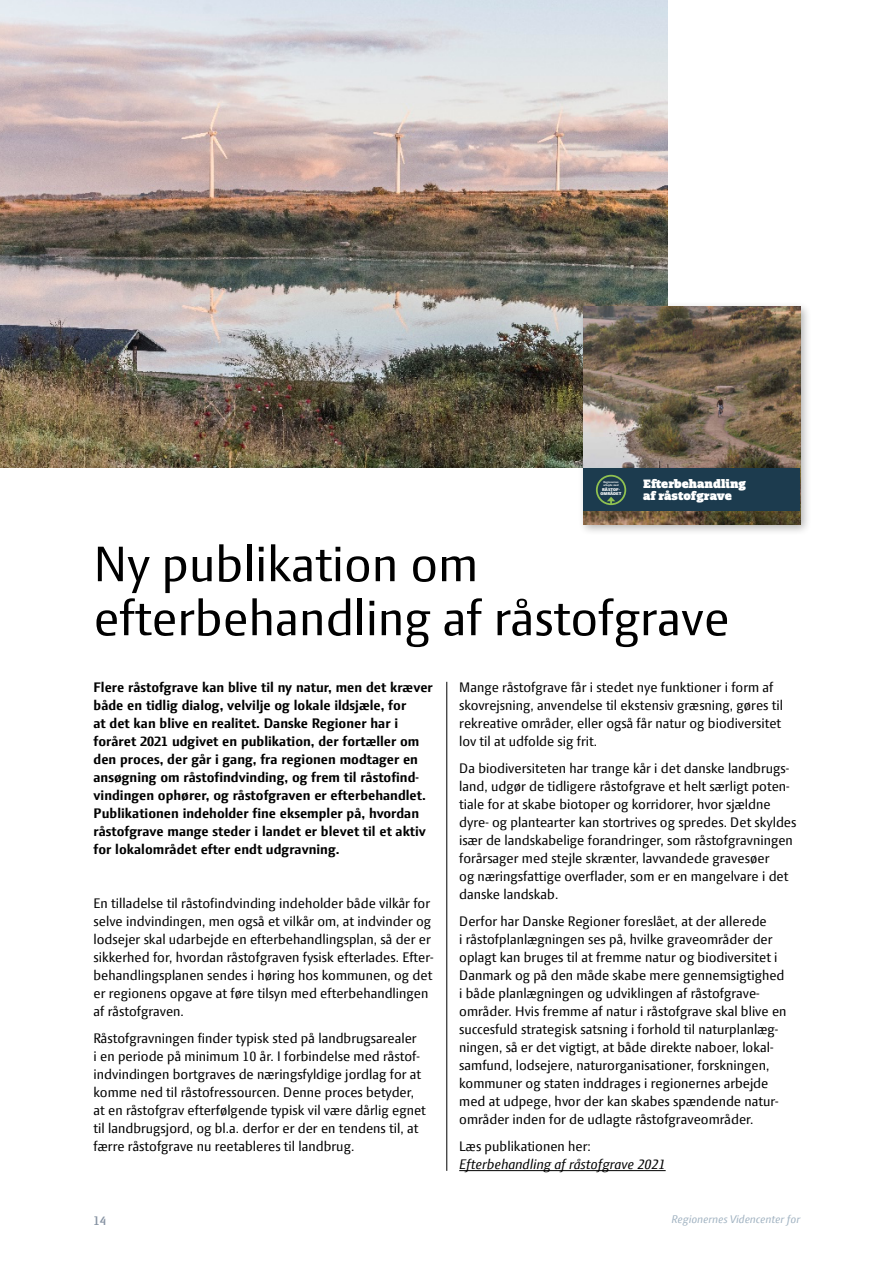
<style>
.page{position:relative;width:893px;height:1263px;background:#fff}
.page>*{position:absolute;margin:0;border:0;box-sizing:border-box;transform-origin:0 0}
.t1{font:54px/54px "Press Sans";color:#000}
.Brød{font:15px/18px "Press Sans";color:#000}
.Brød-2{font:700 15px/18px "Press Sans";color:#000}
.Brød-3{font:italic 15px/18px "Press Sans";color:#000}
.t2{font:600 13.5px "Press Sans";color:#8793a3}
.t3{font:italic 12px "Press Sans";color:#a0b2c1}
.t4{font:900 11.7px/12.1px "Quatro Slab";color:#fff}
.t5{font:800 4.5px/4.2px "Press Sans";letter-spacing:-.005em;color:#fff;text-align:center}
.t6{font:700 3px/3px "Press Sans";color:#fff}
.s1{font-style:normal}
</style>
<div class="page">
<img style="left:0;top:0;width:668px;height:468px">
<hr style="left:459px;top:1170px;width:207px;height:1px;background:#000">
<div style="left:578px;top:301px;width:234px;height:235px;background:#000;opacity:.3"></div>
<img style="left:583px;top:306px;width:217px;height:218px">
<div style="left:583px;top:469px;width:217px;height:42px;background:#1c3b4e"></div>
<div style="left:596px;top:475px;width:30px;height:30px;border:2px solid #91c251;border-radius:50%"></div>
<svg style="left:607px;top:497px;width:8px;height:7px"></svg>
<hr style="left:446px;top:682px;width:1px;height:489px;background:#000">
<p class="t6" style="left:603px;top:481px;width:17px">Regionernes arbejde med</p>
<p class="t5" style="left:600px;top:487px;width:23px">RÅSTOF-<br>OMRÅDET</p>
<p class="t4" style="left:643px;top:478px;width:104px">Efterbehandling af råstofgrave</p>
<p class="t1" style="left:94px;top:543px;width:638px">Ny publikation om efterbehandling af råstofgrave</p>
<p class="Brød-2" style="left:94px;top:679px;width:341px">Flere råstofgrave kan blive til ny natur, men det kræver både en tidlig dialog, velvilje og lokale ildsjæle, for<br>at det kan blive en realitet. Danske Regioner har i foråret 2021 udgivet en publikation, der fortæller om den proces, der går i gang, fra regionen modtager en ansøgning om råstofindvinding, og frem til råstofind&shy;vindingen ophører, og råstofgraven er efterbehandlet.<br>Publikationen indeholder fine eksempler på, hvordan råstofgrave mange steder i landet er blevet til et aktiv for lokalområdet efter endt udgravning.</p>
<p class="Brød" style="left:94px;top:896px;width:342px">En tilladelse til råstofindvinding indeholder både vilkår for selve indvindingen, men også et vilkår om, at indvinder og lodsejer skal udarbejde en efterbehandlingsplan, så der er sikkerhed for, hvordan råstofgraven fysisk efterlades. Efter&shy;behandlingsplanen sendes i høring hos kommunen, og det er regionens opgave at føre tilsyn med efterbehandlingen af råstofgraven.</p>
<p class="Brød" style="left:94px;top:1031px;width:334px">Råstofgravningen finder typisk sted på landbrugsarealer<br>i en periode på minimum 10 år. I forbindelse med råstof&shy;indvindingen bortgraves de næringsfyldige jordlag for at komme ned til råstofressourcen. Denne proces betyder, at en råstofgrav efterfølgende typisk vil være dårlig egnet til landbrugsjord, og bl.a. derfor er der en tendens til, at færre råstofgrave nu reetableres til landbrug.</p>
<p class="Brød" style="left:459px;top:680px;width:325px">Mange råstofgrave får i stedet nye funktioner i form af skovrejsning, anvendelse til ekstensiv græsning, gøres til rekreative områder, eller også får natur og biodiversitet lov til at udfolde sig frit.</p>
<p class="Brød" style="left:459px;top:761px;width:339px">Da biodiversiteten har trange kår i det danske landbrugs&shy;land, udgør de tidligere råstofgrave et helt særligt poten&shy;tiale for at skabe biotoper og korridorer, hvor sjældne dyre- og plantearter kan stortrives og spredes. Det skyldes især de landskabelige forandringer, som råstofgravningen forårsager med stejle skrænter, lavvandede gravesøer<br>og næringsfattige overflader, som er en mangelvare i det danske landskab.</p>
<p class="Brød" style="left:459px;top:914px;width:329px">Derfor har Danske Regioner foreslået, at der allerede<br>i råstofplanlægningen ses på, hvilke graveområder der oplagt kan bruges til at fremme natur og biodiversitet i Danmark og på den måde skabe mere gennemsigtighed i både planlægningen og udviklingen af råstofgrave&shy;områder. Hvis fremme af natur i råstofgrave skal blive en succesfuld strategisk satsning i forhold til naturplanlæg&shy;ningen, så er det vigtigt, at både direkte naboer, lokal&shy;samfund, lodsejere, naturorganisationer, forskningen, kommuner og staten inddrages i regionernes arbejde med at udpege, hvor der kan skabes spændende natur&shy;områder inden for de udlagte råstofgraveområder.</p>
<p class="Brød-3" style="left:459px;top:1138px;width:208px"><span class="s1">Læs publikationen her:<br></span>Efterbehandling af råstofgrave 2021</p>
<p class="t2" style="left:94px;top:1214px;width:14px">14</p>
<p class="t3" style="left:672px;top:1214px;width:130px">Regionernes Videncenter for</p>
</div>
